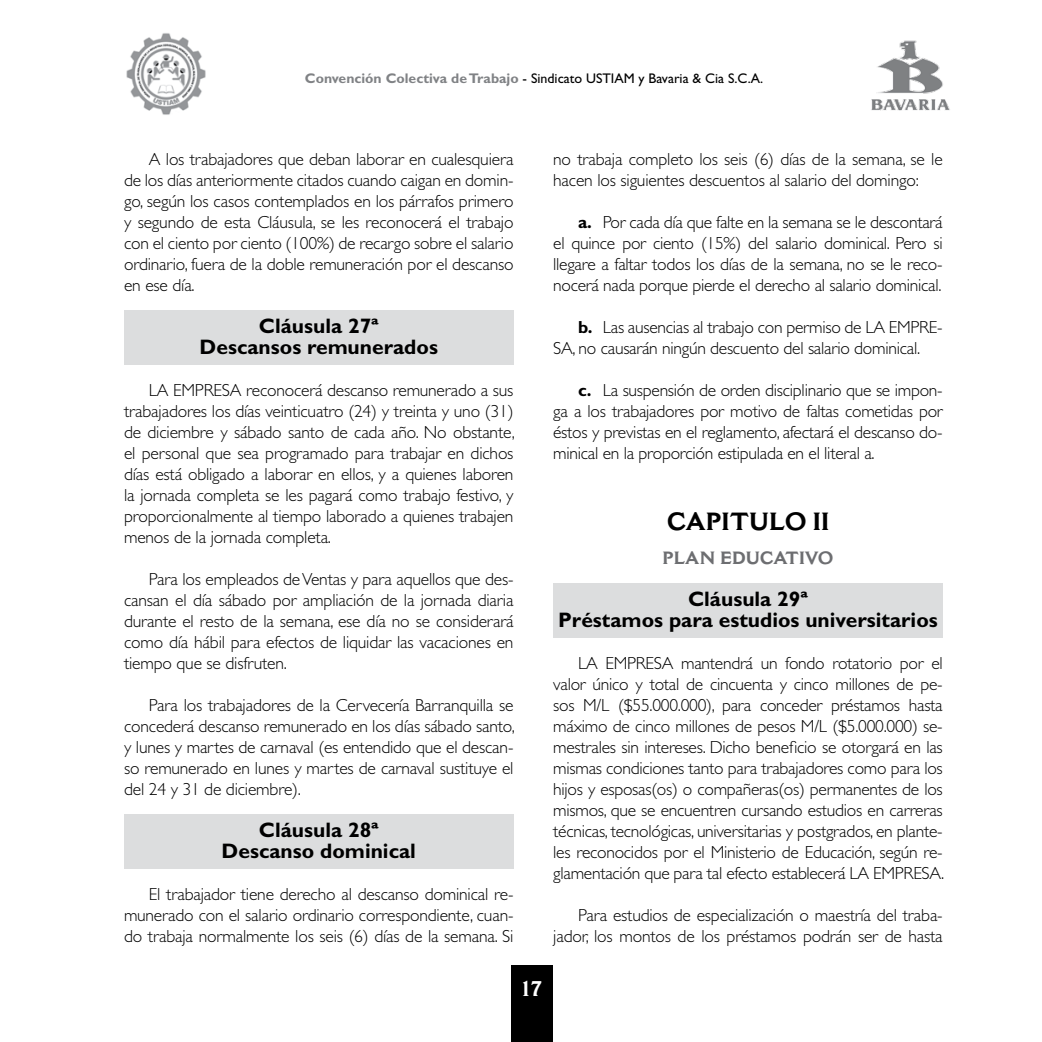
<style>
.page{position:relative;width:1042px;height:1042px;background:#fff}
.page>*{position:absolute;margin:0;border:0;box-sizing:border-box;transform-origin:0 0}
.t1{font:700 24.5px "Cantoria";color:#000}
.t2{font:700 21px/21px "Gill Sans";color:#000;text-align:center}
.t3{font:700 21px "Cantoria";color:#fff}
.t4{font:300 17.5px/21px "Gill Sans";letter-spacing:-.01em;color:#000;text-align:justify}
.t5{font:700 17.5px "Cantoria";color:#6d6e71}
.t6{font:14px "Gill Sans";color:#000}
.s1{font-weight:700;color:#808285}
.s2{font-weight:700}
</style>
<div class="page">
<img style="left:871px;top:40px;width:79px;height:71px">
<img style="left:126px;top:33px;width:80px;height:82px">
<div style="left:511px;top:965px;width:42px;height:77px;background:#000"></div>
<div style="left:553px;top:583px;width:389px;height:54px;background:#dcddde"></div>
<div style="left:124px;top:814px;width:389px;height:54px;background:#dcddde"></div>
<div style="left:124px;top:310px;width:389px;height:54px;background:#dcddde"></div>
<p class="t6" style="left:305px;top:70px;width:460px"><span class="s1">Convención Colectiva de Trabajo</span> - Sindicato USTIAM y Bavaria &amp; Cia S.C.A.</p>
<p class="t4" style="left:124px;top:149px;width:391px;text-indent:25px">A los trabajadores que deban laborar en cualesquiera de los días anteriormente citados cuando caigan en domin&shy;go, según los casos contemplados en los párrafos primero y segundo de esta Cláusula, se les reconocerá el trabajo con el ciento por ciento (100%) de recargo sobre el salario ordinario, fuera de la doble remuneración por el descanso en ese día.</p>
<p class="t2" style="left:200px;top:315px;width:240px">Cláusula 27ª<br>Descansos remunerados</p>
<p class="t4" style="left:124px;top:380px;width:392px;text-indent:25px">LA EMPRESA reconocerá descanso remunerado a sus trabajadores los días veinticuatro (24) y treinta y uno (31) de diciembre y sábado santo de cada año. No obstante, el personal que sea programado para trabajar en dichos días está obligado a laborar en ellos, y a quienes laboren la jornada completa se les pagará como trabajo festivo, y proporcionalmente al tiempo laborado a quienes trabajen menos de la jornada completa.</p>
<p class="t4" style="left:124px;top:569px;width:391px;text-indent:25px">Para los empleados de Ventas y para aquellos que des&shy;cansan el día sábado por ampliación de la jornada diaria durante el resto de la semana, ese día no se considerará como día hábil para efectos de liquidar las vacaciones en tiempo que se disfruten.</p>
<p class="t4" style="left:124px;top:695px;width:392px;text-indent:25px">Para los trabajadores de la Cervecería Barranquilla se concederá descanso remunerado en los días sábado santo, y lunes y martes de carnaval (es entendido que el descan&shy;so remunerado en lunes y martes de carnaval sustituye el del 24 y 31 de diciembre).</p>
<p class="t2" style="left:222px;top:819px;width:196px">Cláusula 28ª<br>Descanso dominical</p>
<p class="t4" style="left:124px;top:884px;width:391px;text-indent:25px">El trabajador tiene derecho al descanso dominical re&shy;munerado con el salario ordinario correspondiente, cuan&shy;do trabaja normalmente los seis (6) días de la semana. Si</p>
<p class="t4" style="left:553px;top:149px;width:391px">no trabaja completo los seis (6) días de la semana, se le hacen los siguientes descuentos al salario del domingo:</p>
<p class="t4" style="left:553px;top:212px;width:391px;text-indent:25px"><span class="s2">a.</span> Por cada día que falte en la semana se le descontará el quince por ciento (15%) del salario dominical. Pero si llegare a faltar todos los días de la semana, no se le reco&shy;nocerá nada porque pierde el derecho al salario dominical.</p>
<p class="t4" style="left:553px;top:317px;width:391px;text-indent:25px"><span class="s2">b.</span> Las ausencias al trabajo con permiso de LA EMPRE-<br>SA, no causarán ningún descuento del salario dominical.</p>
<p class="t4" style="left:553px;top:380px;width:391px;text-indent:25px"><span class="s2">c.</span> La suspensión de orden disciplinario que se impon&shy;ga a los trabajadores por motivo de faltas cometidas por éstos y previstas en el reglamento, afectará el descanso do&shy;minical en la proporción estipulada en el literal a.</p>
<h1 class="t1" style="left:667px;top:507px;width:164px">CAPITULO II</h1>
<p class="t5" style="left:662px;top:547px;width:172px">PLAN EDUCATIVO</p>
<p class="t2" style="left:558px;top:588px;width:381px">Cláusula 29ª<br>Préstamos para estudios universitarios</p>
<p class="t4" style="left:553px;top:653px;width:392px;text-indent:25px">LA EMPRESA mantendrá un fondo rotatorio por el valor único y total de cincuenta y cinco millones de pe&shy;sos M/L ($55.000.000), para conceder préstamos hasta máximo de cinco millones de pesos M/L ($5.000.000) se&shy;mestrales sin intereses. Dicho beneficio se otorgará en las mismas condiciones tanto para trabajadores como para los hijos y esposas(os) o compañeras(os) permanentes de los mismos, que se encuentren cursando estudios en carreras técnicas, tecnológicas, universitarias y postgrados, en plante&shy;les reconocidos por el Ministerio de Educación, según re&shy;glamentación que para tal efecto establecerá LA EMPRESA.</p>
<p class="t4" style="left:553px;top:905px;width:391px;text-align:right">Para estudios de especialización o maestría del traba&shy;jador, los montos de los préstamos podrán ser de hasta</p>
<p class="t3" style="left:521px;top:976px;width:22px">17</p>
</div>
